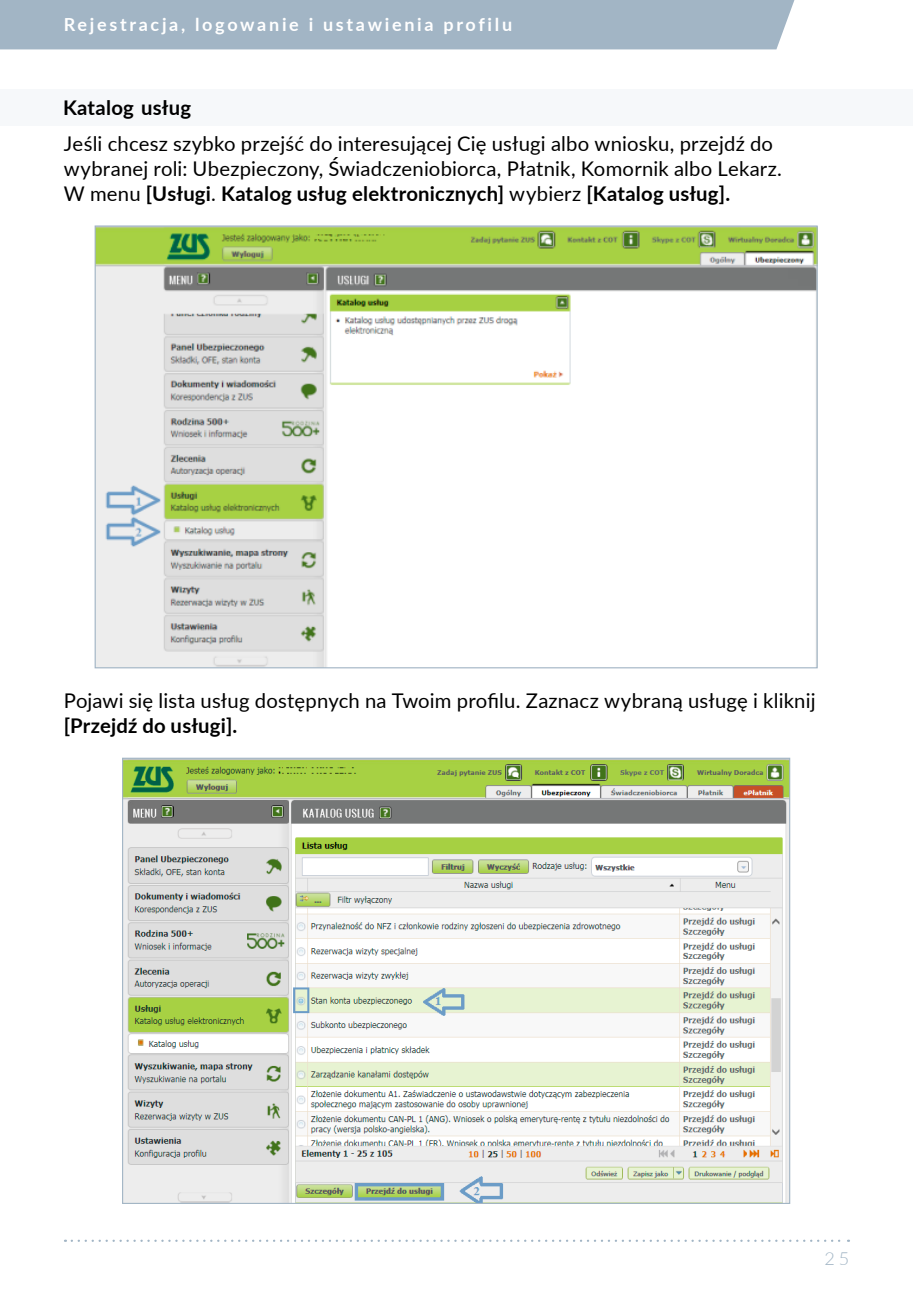
<style>
.page{position:relative;width:913px;height:1295px;background:#fff}
.page>*{position:absolute;margin:0;border:0;box-sizing:border-box;transform-origin:0 0}
.t1{font:20.25px/24.8px "Lato";letter-spacing:.01em;color:#000}
.t2{font:700 20.25px "Lato";letter-spacing:.01em;color:#000}
.t3{font:700 18px "Lato";letter-spacing:.15em;color:#fff}
.t4{font:300 18px "Lato";color:#a2b5c5}
.s1{font-weight:700}
</style>
<div class="page">
<div style="left:0;top:0;width:795px;height:49px;background:#a2b5c5"></div>
<svg style="left:72px;top:1239px;width:776px;height:3px"></svg>
<div style="left:0;top:89px;width:912px;height:36px;background:#f6f8fa"></div>
<svg style="left:94px;top:225px;width:723px;height:444px"></svg>
<img style="left:122px;top:757px;width:668px;height:447px">
<p class="t3" style="left:64px;top:11px;width:449px">Rejestracja, logowanie i ustawienia profilu</p>
<p class="t2" style="left:63px;top:92px;width:130px">Katalog usług</p>
<p class="t1" style="left:64px;top:131px;width:719px">Jeśli chcesz szybko przejść do interesującej Cię usługi albo wniosku, przejdź do wybranej roli: Ubezpieczony, Świadczeniobiorca, Płatnik, Komornik albo Lekarz.<br>W menu <span class="s1">[Usługi</span>. <span class="s1">Katalog usług elektronicznych]</span> wybierz <span class="s1">[Katalog usług].</span></p>
<p class="t1" style="left:64px;top:687px;width:752px">Pojawi się lista usług dostępnych na Twoim profilu. Zaznacz wybraną usługę i kliknij</p>
<p class="t2" style="left:64px;top:711px;width:175px">[Przejdź do usługi].</p>
<p class="t4" style="left:824px;top:1246px;width:26px">25</p>
</div>
